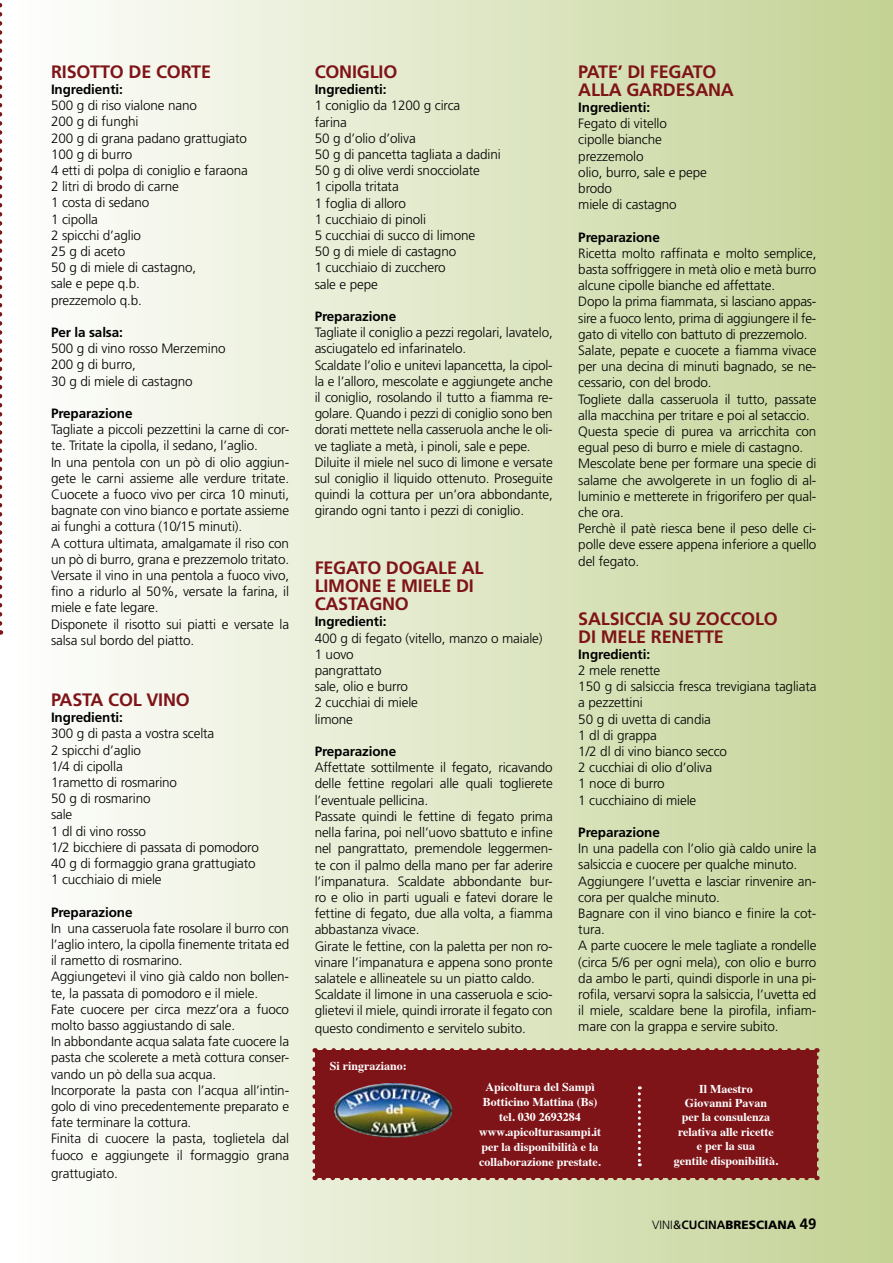
<style>
.page{position:relative;width:893px;height:1263px;background:#fff}
.page>*{position:absolute;margin:0;border:0;box-sizing:border-box;transform-origin:0 0}
.t1{font:700 18px/18px "Frutiger";letter-spacing:-.01em;color:#7f1418}
.t2{font:300 13.5px/16.2px "Frutiger";letter-spacing:-.01em;color:#000}
.t3{font:700 13.5px "Frutiger";letter-spacing:-.01em;color:#000}
.t4{font:700 12px/14.4px "Times";color:#fff;text-align:center}
.t5{font:900 12px "Frutiger";color:#000}
.s1{font-weight:300}
.s2{font-weight:400}
.s3{font-weight:700}
.s4{font-weight:700;font-size:15px}
</style>
<div class="page">
<div style="left:0;top:0;width:893px;height:1263px;background:linear-gradient(to right,#fff,#c3d294)"></div>
<svg style="left:0;top:0;width:2px;height:623px"></svg>
<div style="left:315px;top:1050px;width:501px;height:128px;background:#7f1418"></div>
<svg style="left:312px;top:1059px;width:5px;height:121px"></svg>
<svg style="left:324px;top:1176px;width:493px;height:4px"></svg>
<svg style="left:814px;top:1048px;width:5px;height:121px"></svg>
<svg style="left:315px;top:1048px;width:492px;height:2px"></svg>
<svg style="left:638px;top:1086px;width:3px;height:80px"></svg>
<img style="left:334px;top:1083px;width:118px;height:55px">
<h1 class="t1" style="left:51px;top:62px;width:162px">RISOTTO DE CORTE</h1>
<p class="t3" style="left:51px;top:81px;width:73px">Ingredienti:</p>
<p class="t2" style="left:51px;top:97px;width:198px">500 g di riso vialone nano<br>200 g di funghi<br>200 g di grana padano grattugiato<br>100 g di burro<br>4 etti di polpa di coniglio e faraona<br>2 litri di brodo di carne<br>1 costa di sedano<br>1 cipolla<br>2 spicchi d’aglio<br>25 g di aceto<br>50 g di miele di castagno,<br>sale e pepe q.b.<br>prezzemolo q.b.</p>
<p class="t3" style="left:51px;top:324px;width:73px">Per la salsa:</p>
<p class="t2" style="left:51px;top:340px;width:176px">500 g di vino rosso Merzemino<br>200 g di burro,<br>30 g di miele di castagno</p>
<p class="t3" style="left:51px;top:405px;width:83px">Preparazione</p>
<p class="t2" style="left:51px;top:421px;width:240px">Tagliate a piccoli pezzettini la carne di cor&shy;te. Tritate la cipolla, il sedano, l’aglio.<br>In una pentola con un pò di olio aggiun&shy;gete le carni assieme alle verdure tritate.<br>Cuocete a fuoco vivo per circa 10 minuti, bagnate con vino bianco e portate assieme ai funghi a cottura (10/15 minuti).<br>A cottura ultimata, amalgamate il riso con un pò di burro, grana e prezzemolo tritato.<br>Versate il vino in una pentola a fuoco vivo, fino a ridurlo al 50%, versate la farina, il miele e fate legare.<br>Disponete il risotto sui piatti e versate la salsa sul bordo del piatto.</p>
<h1 class="t1" style="left:51px;top:690px;width:140px">PASTA COL VINO</h1>
<p class="t3" style="left:51px;top:709px;width:73px">Ingredienti:</p>
<p class="t2" style="left:51px;top:725px;width:209px">300 g di pasta a vostra scelta<br>2 spicchi d’aglio<br>1/4 di cipolla<br>1rametto di rosmarino<br>50 g di rosmarino<br>sale<br>1 dl di vino rosso<br>1/2 bicchiere di passata di pomodoro<br>40 g di formaggio grana grattugiato<br>1 cucchiaio di miele</p>
<p class="t3" style="left:51px;top:904px;width:83px">Preparazione</p>
<p class="t2" style="left:51px;top:920px;width:240px">In una casseruola fate rosolare il burro con l’aglio intero, la cipolla finemente tritata ed il rametto di rosmarino.<br>Aggiungetevi il vino già caldo non bollen&shy;te, la passata di pomodoro e il miele.<br>Fate cuocere per circa mezz’ora a fuoco molto basso aggiustando di sale.<br>In abbondante acqua salata fate cuocere la pasta che scolerete a metà cottura conser&shy;vando un pò della sua acqua.<br>Incorporate la pasta con l’acqua all’intin&shy;golo di vino precedentemente preparato e fate terminare la cottura.<br>Finita di cuocere la pasta, toglietela dal fuoco e aggiungete il formaggio grana</p>
<p class="t2" style="left:51px;top:1165px;width:68px">grattugiato.</p>
<h1 class="t1" style="left:315px;top:62px;width:84px">CONIGLIO</h1>
<p class="t3" style="left:315px;top:81px;width:73px">Ingredienti:</p>
<p class="t2" style="left:315px;top:98px;width:188px">1 coniglio da 1200 g circa<br>farina<br>50 g d’olio d’oliva<br>50 g di pancetta tagliata a dadini<br>50 g di olive verdi snocciolate<br>1 cipolla tritata<br>1 foglia di alloro<br>1 cucchiaio di pinoli<br>5 cucchiai di succo di limone<br>50 g di miele di castagno<br>1 cucchiaio di zucchero<br>sale e pepe</p>
<p class="t3" style="left:315px;top:308px;width:83px">Preparazione</p>
<p class="t2" style="left:315px;top:324px;width:240px">Tagliate il coniglio a pezzi regolari, lavatelo, asciugatelo ed infarinatelo.<br>Scaldate l’olio e unitevi lapancetta, la cipol&shy;la e l’alloro, mescolate e aggiungete anche il coniglio, rosolando il tutto a fiamma re&shy;golare. Quando i pezzi di coniglio sono ben dorati mettete nella casseruola anche le oli&shy;ve tagliate a metà, i pinoli, sale e pepe.<br>Diluite il miele nel suco di limone e versate sul coniglio il liquido ottenuto. Proseguite quindi la cottura per un’ora abbondante, girando ogni tanto i pezzi di coniglio.</p>
<h1 class="t1" style="left:315px;top:559px;width:170px">FEGATO DOGALE AL<br>LIMONE E MIELE DI<br>CASTAGNO</h1>
<p class="t3" style="left:315px;top:614px;width:73px">Ingredienti:</p>
<p class="t2" style="left:315px;top:630px;width:229px">400 g di fegato (vitello, manzo o maiale)<br>1 uovo<br>pangrattato<br>sale, olio e burro<br>2 cucchiai di miele<br>limone</p>
<p class="t3" style="left:315px;top:743px;width:83px">Preparazione</p>
<p class="t2" style="left:315px;top:759px;width:240px">Affettate sottilmente il fegato, ricavando delle fettine regolari alle quali toglierete l’eventuale pellicina.<br>Passate quindi le fettine di fegato prima nella farina, poi nell’uovo sbattuto e infine nel pangrattato, premendole leggermen&shy;te con il palmo della mano per far aderire l’impanatura. Scaldate abbondante bur&shy;ro e olio in parti uguali e fatevi dorare le fettine di fegato, due alla volta, a fiamma abbastanza vivace.<br>Girate le fettine, con la paletta per non ro&shy;vinare l’impanatura e appena sono pronte salatele e allineatele su un piatto caldo.<br>Scaldate il limone in una casseruola e scio&shy;glietevi il miele, quindi irrorate il fegato con</p>
<p class="t2" style="left:315px;top:1020px;width:213px">questo condimento e servitelo subito.</p>
<p class="t4" style="left:330px;top:1057px;width:79px">Si ringraziano:</p>
<h1 class="t1" style="left:578px;top:62px;width:157px">PATE’ DI FEGATO<br>ALLA GARDESANA</h1>
<p class="t3" style="left:578px;top:99px;width:73px">Ingredienti:</p>
<p class="t2" style="left:578px;top:115px;width:130px">Fegato di vitello<br>cipolle bianche prezzemolo<br>olio, burro, sale e pepe brodo<br>miele di castagno</p>
<p class="t3" style="left:578px;top:229px;width:83px">Preparazione</p>
<p class="t2" style="left:578px;top:245px;width:240px">Ricetta molto raffinata e molto semplice, basta soffriggere in metà olio e metà burro alcune cipolle bianche ed affettate.<br>Dopo la prima fiammata, si lasciano appas&shy;sire a fuoco lento, prima di aggiungere il fe&shy;gato di vitello con battuto di prezzemolo.<br>Salate, pepate e cuocete a fiamma vivace per una decina di minuti bagnado, se ne&shy;cessario, con del brodo.<br>Togliete dalla casseruola il tutto, passate alla macchina per tritare e poi al setaccio.<br>Questa specie di purea va arricchita con egual peso di burro e miele di castagno.<br>Mescolate bene per formare una specie di salame che avvolgerete in un foglio di al&shy;luminio e metterete in frigorifero per qual&shy;che ora.<br>Perchè il patè riesca bene il peso delle ci&shy;polle deve essere appena inferiore a quello del fegato.</p>
<h1 class="t1" style="left:578px;top:609px;width:201px">SALSICCIA SU ZOCCOLO<br>DI MELE RENETTE</h1>
<p class="t3" style="left:578px;top:646px;width:73px">Ingredienti:</p>
<p class="t2" style="left:578px;top:662px;width:240px">2 mele renette<br>150 g di salsiccia fresca trevigiana tagliata a pezzettini<br>50 g di uvetta di candia<br>1 dl di grappa<br>1/2 dl di vino bianco secco<br>2 cucchiai di olio d’oliva<br>1 noce di burro<br>1 cucchiaino di miele</p>
<p class="t3" style="left:578px;top:824px;width:83px">Preparazione</p>
<p class="t2" style="left:578px;top:840px;width:240px">In una padella con l’olio già caldo unire la salsiccia e cuocere per qualche minuto.<br>Aggiungere l’uvetta e lasciar rinvenire an&shy;cora per qualche minuto.<br>Bagnare con il vino bianco e finire la cot&shy;tura.<br>A parte cuocere le mele tagliate a rondelle (circa 5/6 per ogni mela), con olio e burro da ambo le parti, quindi disporle in una pi&shy;rofila, versarvi sopra la salsiccia, l’uvetta ed il miele, scaldare bene la pirofila, infiam&shy;mare con la grappa e servire subito.</p>
<p class="t4" style="left:479px;top:1078px;width:124px;line-height:15px">Apicoltura del Sampì<br>Botticino Mattina (Bs) tel. 030 2693284 www.apicolturasampi.it per la disponibilità e la collaborazione prestate.</p>
<p class="t4" style="left:674px;top:1080px;width:106px">Il Maestro<br>Giovanni Pavan<br>per la consulenza relativa alle ricette e per la sua<br>gentile disponibilità.</p>
<p class="t5" style="left:652px;top:1217px;width:166px"><span class="s1">VINI</span><span class="s2">&amp;</span><span class="s3">CUCINA</span>BRESCIANA <span class="s4">49</span></p>
</div>
